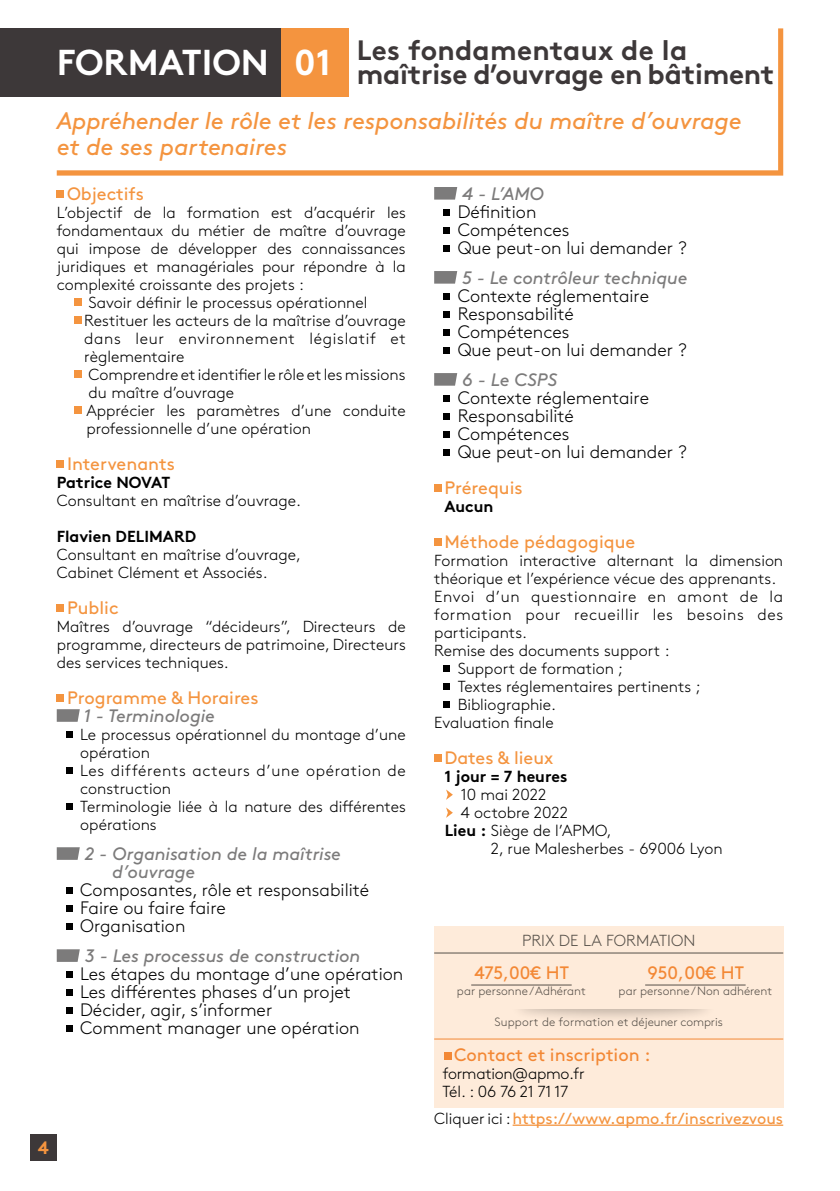
<style>
.page{position:relative;width:840px;height:1191px;background:#fff}
.page>*{position:absolute;margin:0;border:0;box-sizing:border-box;transform-origin:0 0}
.t1{font:700 36px "Brown";color:#fff}
.t2{font:700 28px/24px "Brown";letter-spacing:-.01em;color:#3d3839}
.t3{font:italic 24px/26px "Brown";letter-spacing:-.005em;color:#f4943f}
.t4{font:300 18px/18px "Brown";color:#000}
.t5{font:18px "Brown";color:#f4943f}
.t6{font:italic 18px/18px "Brown";letter-spacing:-.005em;color:#7c7b7b}
.t7{font:700 18px "Brown";color:#f4943f}
.t8{font:300 16px/18px "Brown";color:#000}
.t9{font:300 16px "Brown";letter-spacing:.04em;color:#000}
.t10{font:700 16px "Brown";color:#000}
.t11{font:16px "Brown";color:#f4943f}
.t12{font:300 16px/18px "Brown";letter-spacing:-.02em;color:#000}
.t13{font:300 16px "Brown";letter-spacing:.005em;color:#575756}
.t14{font:300 12px "Brown";color:#575756}
.s1{font-weight:700}
.s2{font-weight:300;color:#000}
</style>
<div class="page">
<div style="left:57px;top:190px;width:7px;height:8px;background:#f4943f"></div>
<div style="left:74px;top:298px;width:7px;height:8px;background:#f4943f"></div>
<div style="left:74px;top:316px;width:7px;height:8px;background:#f4943f"></div>
<div style="left:74px;top:370px;width:7px;height:8px;background:#f4943f"></div>
<div style="left:74px;top:406px;width:7px;height:8px;background:#f4943f"></div>
<div style="left:57px;top:460px;width:7px;height:8px;background:#f4943f"></div>
<div style="left:57px;top:604px;width:7px;height:8px;background:#f4943f"></div>
<div style="left:57px;top:694px;width:7px;height:8px;background:#f4943f"></div>
<svg style="left:57px;top:709px;width:23px;height:13px"></svg>
<svg style="left:66px;top:731px;width:6px;height:6px"></svg>
<svg style="left:66px;top:767px;width:6px;height:6px"></svg>
<svg style="left:66px;top:803px;width:6px;height:6px"></svg>
<svg style="left:57px;top:847px;width:23px;height:13px"></svg>
<svg style="left:66px;top:887px;width:6px;height:6px"></svg>
<svg style="left:66px;top:905px;width:6px;height:6px"></svg>
<svg style="left:66px;top:923px;width:6px;height:6px"></svg>
<svg style="left:57px;top:949px;width:23px;height:13px"></svg>
<svg style="left:66px;top:971px;width:6px;height:6px"></svg>
<svg style="left:66px;top:989px;width:6px;height:6px"></svg>
<svg style="left:66px;top:1007px;width:6px;height:6px"></svg>
<svg style="left:66px;top:1025px;width:6px;height:6px"></svg>
<svg style="left:434px;top:187px;width:23px;height:13px"></svg>
<svg style="left:443px;top:209px;width:6px;height:6px"></svg>
<svg style="left:443px;top:227px;width:6px;height:6px"></svg>
<svg style="left:443px;top:245px;width:6px;height:6px"></svg>
<svg style="left:434px;top:271px;width:23px;height:13px"></svg>
<svg style="left:443px;top:293px;width:6px;height:6px"></svg>
<svg style="left:443px;top:311px;width:6px;height:6px"></svg>
<svg style="left:443px;top:329px;width:6px;height:6px"></svg>
<svg style="left:443px;top:347px;width:6px;height:6px"></svg>
<svg style="left:434px;top:373px;width:23px;height:13px"></svg>
<svg style="left:443px;top:395px;width:6px;height:6px"></svg>
<svg style="left:443px;top:413px;width:6px;height:6px"></svg>
<svg style="left:443px;top:431px;width:6px;height:6px"></svg>
<svg style="left:443px;top:449px;width:6px;height:6px"></svg>
<div style="left:434px;top:484px;width:7px;height:8px;background:#f4943f"></div>
<div style="left:434px;top:538px;width:7px;height:8px;background:#f4943f"></div>
<svg style="left:443px;top:665px;width:6px;height:6px"></svg>
<svg style="left:443px;top:683px;width:6px;height:6px"></svg>
<svg style="left:443px;top:701px;width:6px;height:6px"></svg>
<div style="left:434px;top:754px;width:7px;height:8px;background:#f4943f"></div>
<svg style="left:446px;top:789px;width:6px;height:11px"></svg>
<svg style="left:446px;top:807px;width:6px;height:11px"></svg>
<div style="left:0;top:28px;width:281px;height:68px;background:#3d3839"></div>
<svg style="left:57px;top:28px;width:725px;height:148px"></svg>
<div style="left:30px;top:1134px;width:26px;height:26px;background:#3d3839"></div>
<div style="left:434px;top:926px;width:348px;height:181px;background:#feebda"></div>
<hr style="left:512px;top:1124px;width:270px;height:1px;background:#f4943f">
<h2 class="t2" style="left:356px;top:36px;width:419px">Les fondamentaux de la maîtrise d’ouvrage en bâtiment</h2>
<h1 class="t1" style="left:57px;top:34px;width:275px">FORMATION 01</h1>
<h3 class="t3" style="left:57px;top:105px;width:686px">Appréhender le rôle et les responsabilités du maître d’ouvrage et de ses partenaires</h3>
<p class="t5" style="left:67px;top:180px;width:78px">Objectifs</p>
<p class="t8" style="left:57px;top:202px;width:350px">L’objectif de la formation est d’acquérir les</p>
<p class="t8" style="left:57px;top:220px;width:350px">fondamentaux du métier de maître d’ouvrage</p>
<p class="t8" style="left:57px;top:238px;width:350px">qui impose de développer des connaissances</p>
<p class="t8" style="left:57px;top:256px;width:350px">juridiques et managériales pour répondre à la</p>
<p class="t8" style="left:57px;top:274px;width:249px">complexité croissante des projets :</p>
<p class="t8" style="left:89px;top:292px;width:280px">Savoir définir le processus opérationnel</p>
<p class="t8" style="left:84px;top:310px;width:323px">Restituer les acteurs de la maîtrise d’ouvrage</p>
<p class="t9" style="left:84px;top:326px;width:323px">dans leur environnement législatif et</p>
<p class="t8" style="left:84px;top:346px;width:101px">règlementaire</p>
<p class="t8" style="left:89px;top:364px;width:318px">Comprendre et identifier le rôle et les missions</p>
<p class="t8" style="left:89px;top:382px;width:147px">du maître d’ouvrage</p>
<p class="t8" style="left:86px;top:400px;width:320px">Apprécier les paramètres d’une conduite</p>
<p class="t8" style="left:86px;top:418px;width:226px">professionnelle d’une opération</p>
<p class="t5" style="left:67px;top:450px;width:109px">Intervenants</p>
<p class="t10" style="left:57px;top:469px;width:115px">Patrice NOVAT</p>
<p class="t8" style="left:57px;top:490px;width:246px">Consultant en maîtrise d’ouvrage.</p>
<p class="t10" style="left:57px;top:523px;width:141px">Flavien DELIMARD</p>
<p class="t8" style="left:57px;top:544px;width:246px">Consultant en maîtrise d’ouvrage,<br>Cabinet Clément et Associés.</p>
<p class="t5" style="left:67px;top:594px;width:53px">Public</p>
<p class="t8" style="left:57px;top:616px;width:350px;text-align:justify">Maîtres d’ouvrage “décideurs”, Directeurs de programme, directeurs de patrimoine, Directeurs des services techniques.</p>
<p class="t5" style="left:67px;top:684px;width:193px">Programme &amp; Horaires</p>
<p class="t6" style="left:84px;top:705px;width:132px">1 - Terminologie</p>
<p class="t8" style="left:80px;top:724px;width:327px">Le processus opérationnel du montage d’une opération<br>Les différents acteurs d’une opération de construction<br>Terminologie liée à la nature des différentes opérations</p>
<p class="t6" style="left:112px;top:843px;width:230px;text-indent:-28px">2 - Organisation de la maîtrise d’ouvrage</p>
<p class="t4" style="left:80px;top:879px;width:290px">Composantes, rôle et responsabilité<br>Faire ou faire faire<br>Organisation</p>
<p class="t6" style="left:85px;top:945px;width:277px">3 - Les processus de construction</p>
<p class="t4" style="left:80px;top:963px;width:324px">Les étapes du montage d’une opération<br>Les différentes phases d’un projet<br>Décider, agir, s’informer<br>Comment manager une opération</p>
<p class="t7" style="left:38px;top:1132px;width:13px">4</p>
<p class="t6" style="left:462px;top:183px;width:83px">4 - L’AMO</p>
<p class="t4" style="left:457px;top:201px;width:231px">Définition<br>Compétences<br>Que peut-on lui demander ?</p>
<p class="t6" style="left:462px;top:267px;width:226px">5 - Le contrôleur technique</p>
<p class="t4" style="left:457px;top:285px;width:231px">Contexte réglementaire<br>Responsabilité<br>Compétences<br>Que peut-on lui demander ?</p>
<p class="t6" style="left:462px;top:369px;width:96px">6 - Le CSPS</p>
<p class="t4" style="left:457px;top:387px;width:231px">Contexte réglementaire<br>Responsabilité<br>Compétences<br>Que peut-on lui demander ?</p>
<p class="t5" style="left:444px;top:474px;width:80px">Prérequis</p>
<p class="t10" style="left:444px;top:493px;width:50px">Aucun</p>
<p class="t5" style="left:444px;top:528px;width:192px">Méthode pédagogique</p>
<p class="t8" style="left:434px;top:550px;width:350px">Formation interactive alternant la dimension</p>
<p class="t8" style="left:434px;top:568px;width:343px">théorique et l’expérience vécue des apprenants.</p>
<p class="t9" style="left:434px;top:584px;width:350px">Envoi d’un questionnaire en amont de la</p>
<p class="t9" style="left:434px;top:602px;width:350px">formation pour recueillir les besoins des</p>
<p class="t8" style="left:434px;top:622px;width:94px">participants.</p>
<p class="t8" style="left:434px;top:640px;width:237px">Remise des documents support :</p>
<p class="t8" style="left:457px;top:658px;width:167px">Support de formation ;</p>
<p class="t8" style="left:457px;top:676px;width:244px">Textes réglementaires pertinents ;</p>
<p class="t8" style="left:457px;top:694px;width:100px">Bibliographie.</p>
<p class="t8" style="left:434px;top:712px;width:121px">Evaluation finale</p>
<p class="t5" style="left:444px;top:744px;width:110px">Dates &amp; lieux</p>
<p class="t10" style="left:444px;top:763px;width:124px">1 jour = 7 heures</p>
<p class="t8" style="left:460px;top:784px;width:87px">10 mai 2022</p>
<p class="t8" style="left:460px;top:802px;width:109px">4 octobre 2022</p>
<p class="t8" style="left:444px;top:820px;width:168px"><span class="s1">Lieu :</span> Siège de l’APMO,</p>
<p class="t8" style="left:490px;top:838px;width:233px">2, rue Malesherbes - 69006 Lyon</p>
<p class="t13" style="left:521px;top:929px;width:175px">PRIX DE LA FORMATION</p>
<p class="t5" style="left:474px;top:958px;width:96px">475,00€ HT</p>
<p class="t14" style="left:456px;top:981px;width:130px">par personne / Adhérant</p>
<p class="t5" style="left:647px;top:958px;width:98px">950,00€ HT</p>
<p class="t14" style="left:618px;top:981px;width:155px">par personne / Non adhérent</p>
<p class="t14" style="left:494px;top:1012px;width:229px">Support de formation et déjeuner compris</p>
<p class="t5" style="left:454px;top:1041px;width:198px">Contact et inscription :</p>
<p class="t12" style="left:442px;top:1063px;width:144px">formation@apmo.fr<br>Tél. : 06 76 21 71 17</p>
<p class="t11" style="left:434px;top:1105px;width:350px"><span class="s2">Cliquer ici :</span> https://www.apmo.fr/inscrivezvous</p>
</div>
